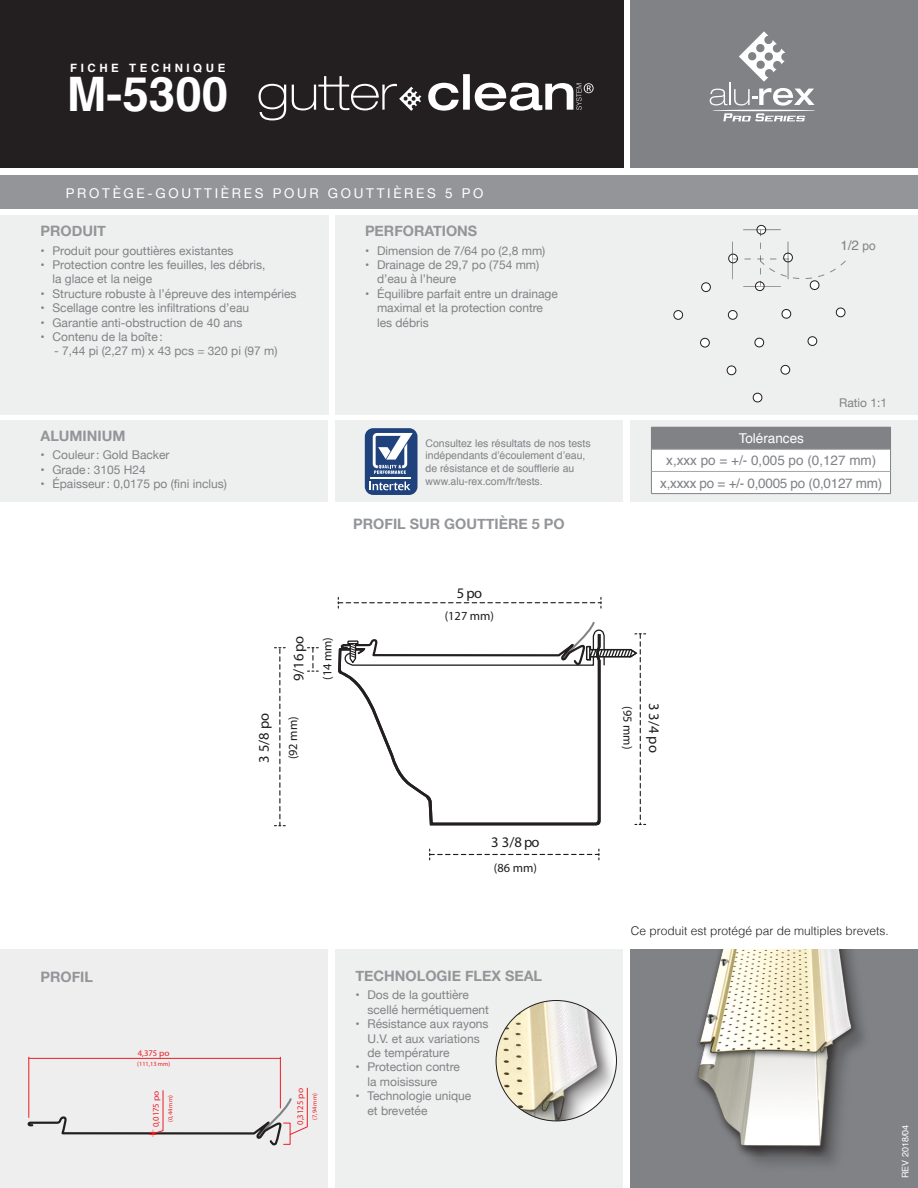
<style>
.page{position:relative;width:918px;height:1188px;background:#fff}
.page>*{position:absolute;margin:0;border:0;box-sizing:border-box;transform-origin:0 0}
.t1{font:700 47.55px "Helvetica";color:#fff}
.t2{font:14.7px "Myriad Pro";letter-spacing:-.03em;color:#1d1c1b}
.t3{font:700 14.4px "Helvetica Neue";color:#939598}
.t4{font:13.5px/22.2px "Helvetica";letter-spacing:-.02em;color:#808285;text-align:center}
.t5{font:13.5px "Helvetica Neue";letter-spacing:.2em;color:#fff}
.t6{font:13.5px "Helvetica";color:#fff}
.t7{font:12.3px "Myriad Pro";color:#1d1c1b}
.t8{font:12px/14.4px "Helvetica Neue";color:#808285}
.t9{font:300 12px "Helvetica";color:#231f20}
.t10{font:700 11.55px "Helvetica";letter-spacing:.31em;color:#fff}
.t11{font:10.5px/12.6px "Helvetica";color:#808285}
.t12{font:9px "Helvetica";color:#fff}
.t13{font:8.7px "Myriad Pro";color:#ed1d24}
.t14{font:6.3px "Myriad Pro";color:#ed1d24}
.s1{font-size:12px}
</style>
<div class="page">
<div style="left:335px;top:215px;width:583px;height:200px;background:#eeefef"></div>
<div style="left:630px;top:949px;width:288px;height:239px;background:#808285"></div>
<div style="left:698px;top:949px;width:175px;height:225px;background:#231f20;opacity:.3"></div>
<img style="left:696px;top:949px;width:177px;height:208px">
<div style="left:0;top:215px;width:329px;height:200px;background:#eeefef"></div>
<div style="left:0;top:420px;width:328px;height:82px;background:#eeefef"></div>
<div style="left:0;top:949px;width:328px;height:239px;background:#eeeeef"></div>
<div style="left:335px;top:420px;width:288px;height:82px;background:#eeefef"></div>
<div style="left:630px;top:420px;width:288px;height:82px;background:#eeefef"></div>
<div style="left:0;top:175px;width:918px;height:33px;background:#939598"></div>
<div style="left:0;top:0;width:623px;height:168px;background:#231f20"></div>
<div style="left:630px;top:0;width:288px;height:168px;background:#808285"></div>
<svg style="left:739px;top:31px;width:46px;height:51px"></svg>
<svg style="left:710px;top:89px;width:18px;height:16px"></svg>
<hr style="left:729px;top:83px;width:2px;height:22px;background:#fff">
<svg style="left:734px;top:88px;width:81px;height:18px"></svg>
<svg style="left:723px;top:113px;width:82px;height:8px"></svg>
<hr style="left:712px;top:110px;width:104px;height:1px;background:#fff;border-radius:50%">
<svg style="left:651px;top:427px;width:240px;height:66px;background:#d1d1d2"></svg>
<hr style="left:651px;top:493px;width:240px;height:1px;background:#808285">
<div style="left:365px;top:428px;width:53px;height:67px;background:#1f427d;border-radius:8px"></div>
<svg style="left:370px;top:481px;width:41px;height:9px"></svg>
<hr style="left:370px;top:477px;width:41px;height:1px;background:#fff">
<svg style="left:373px;top:433px;width:40px;height:41px"></svg>
<svg style="left:259px;top:74px;width:334px;height:46px"></svg>
<div style="left:335px;top:949px;width:288px;height:239px;background:#eeefef"></div>
<div style="left:496px;top:1001px;width:120px;height:120px;background:#231f20;opacity:.3"></div>
<img style="left:496px;top:1001px;width:120px;height:120px;border-radius:60px">
<svg style="left:338px;top:597px;width:264px;height:11px"></svg>
<svg style="left:275px;top:647px;width:10px;height:179px"></svg>
<svg style="left:308px;top:647px;width:10px;height:25px"></svg>
<svg style="left:429px;top:849px;width:170px;height:11px"></svg>
<svg style="left:340px;top:621px;width:306px;height:204px"></svg>
<hr style="left:280px;top:1057px;width:1px;height:51px;background:#ed1d24">
<hr style="left:28px;top:1057px;width:1px;height:61px;background:#ed1d24">
<hr style="left:29px;top:1058px;width:251px;height:1px;background:#ed1d24">
<svg style="left:27px;top:1087px;width:281px;height:59px"></svg>
<div style="left:674px;top:311px;width:9px;height:8px;background:#fff;border-radius:50%"></div>
<div style="left:674px;top:310px;width:9px;height:10px;border:1px solid #231f20;border-radius:50%"></div>
<div style="left:701px;top:283px;width:10px;height:9px;background:#fff;border-radius:50%"></div>
<div style="left:701px;top:282px;width:10px;height:10px;border:1px solid #231f20;border-radius:50%"></div>
<div style="left:728px;top:254px;width:10px;height:9px;background:#fff;border-radius:50%"></div>
<div style="left:728px;top:254px;width:10px;height:9px;border:1px solid #231f20;border-radius:50%"></div>
<div style="left:757px;top:225px;width:9px;height:9px;background:#fff;border-radius:50%"></div>
<div style="left:756px;top:225px;width:10px;height:10px;border:1px solid #231f20;border-radius:50%"></div>
<div style="left:701px;top:338px;width:8px;height:9px;background:#fff;border-radius:50%"></div>
<div style="left:700px;top:338px;width:10px;height:9px;border:1px solid #231f20;border-radius:50%"></div>
<div style="left:728px;top:310px;width:9px;height:10px;background:#fff;border-radius:50%"></div>
<div style="left:728px;top:310px;width:10px;height:10px;border:1px solid #231f20;border-radius:50%"></div>
<div style="left:755px;top:282px;width:9px;height:9px;background:#fff;border-radius:50%"></div>
<div style="left:755px;top:281px;width:10px;height:10px;border:1px solid #231f20;border-radius:50%"></div>
<div style="left:727px;top:366px;width:9px;height:9px;background:#fff;border-radius:50%"></div>
<div style="left:727px;top:366px;width:9px;height:9px;border:1px solid #231f20;border-radius:50%"></div>
<div style="left:755px;top:338px;width:9px;height:9px;background:#fff;border-radius:50%"></div>
<div style="left:754px;top:338px;width:10px;height:9px;border:1px solid #231f20;border-radius:50%"></div>
<div style="left:782px;top:309px;width:9px;height:9px;background:#fff;border-radius:50%"></div>
<div style="left:781px;top:309px;width:10px;height:10px;border:1px solid #231f20;border-radius:50%"></div>
<div style="left:810px;top:281px;width:9px;height:9px;background:#fff;border-radius:50%"></div>
<div style="left:810px;top:280px;width:10px;height:10px;border:1px solid #231f20;border-radius:50%"></div>
<div style="left:753px;top:393px;width:9px;height:9px;background:#fff;border-radius:50%"></div>
<div style="left:753px;top:393px;width:9px;height:9px;border:1px solid #231f20;border-radius:50%"></div>
<div style="left:781px;top:365px;width:9px;height:9px;background:#fff;border-radius:50%"></div>
<div style="left:780px;top:365px;width:10px;height:10px;border:1px solid #231f20;border-radius:50%"></div>
<div style="left:808px;top:336px;width:9px;height:10px;background:#fff;border-radius:50%"></div>
<div style="left:808px;top:336px;width:9px;height:10px;border:1px solid #231f20;border-radius:50%"></div>
<div style="left:836px;top:308px;width:9px;height:9px;background:#fff;border-radius:50%"></div>
<div style="left:836px;top:307px;width:10px;height:10px;border:1px solid #231f20;border-radius:50%"></div>
<hr style="left:743px;top:229px;width:38px;height:1px;background:#231f20">
<hr style="left:743px;top:286px;width:38px;height:1px;background:#231f20">
<hr style="left:732px;top:242px;width:1px;height:37px;background:#231f20">
<svg style="left:733px;top:230px;width:113px;height:56px"></svg>
<p class="t10" style="left:70px;top:59px;width:157px">FICHE TECHNIQUE</p>
<h1 class="t1" style="left:67px;top:56px;width:163px">M-5300</h1>
<p class="t5" style="left:66px;top:184px;width:419px">PROTÈGE-GOUTTIÈRES POUR GOUTTIÈRES 5 PO</p>
<p class="t3" style="left:40px;top:220px;width:67px">PRODUIT</p>
<p class="t8" style="left:40px;top:244px;width:195px">• Produit pour gouttières existantes</p>
<p class="t8" style="left:52px;top:258px;width:215px;text-indent:-12px">• Protection contre les feuilles, les débris, la glace et la neige</p>
<p class="t8" style="left:40px;top:287px;width:258px">• Structure robuste à l’épreuve des intempéries</p>
<p class="t8" style="left:40px;top:301px;width:210px">• Scellage contre les infiltrations d’eau</p>
<p class="t8" style="left:40px;top:316px;width:204px">• Garantie anti-obstruction de 40 ans</p>
<p class="t8" style="left:40px;top:330px;width:124px">• Contenu de la boîte:</p>
<p class="t8" style="left:54px;top:345px;width:225px">- 7,44 pi (2,27 m) x 43 pcs = 320 pi (97 m)</p>
<p class="t3" style="left:365px;top:220px;width:114px">PERFORATIONS</p>
<p class="t8" style="left:365px;top:244px;width:182px">• Dimension de 7/64 po (2,8 mm)</p>
<p class="t8" style="left:377px;top:258px;width:164px;text-indent:-12px">• Drainage de 29,7 po (754 mm) d’eau à l’heure</p>
<p class="t8" style="left:377px;top:287px;width:182px;text-indent:-12px">• Équilibre parfait entre un drainage maximal et la protection contre les débris</p>
<p class="t3" style="left:40px;top:424px;width:87px">ALUMINIUM</p>
<p class="t8" style="left:40px;top:449px;width:131px">• Couleur: Gold Backer</p>
<p class="t8" style="left:40px;top:463px;width:107px">• Grade: 3105 H24</p>
<p class="t8" style="left:40px;top:478px;width:188px">• Épaisseur: 0,0175 po (fini inclus)</p>
<p class="t11" style="left:426px;top:437px;width:167px">Consultez les résultats de nos tests indépendants d’écoulement d’eau, de résistance et de soufflerie au www.alu-rex.com/fr/tests.</p>
<p class="t3" style="left:353px;top:513px;width:213px">PROFIL SUR GOUTTIÈRE 5 PO</p>
<p class="t2" style="left:289px;top:681px;width:47px;rotate:-90deg">9/16 po</p>
<p class="t7" style="left:320px;top:680px;width:44px;rotate:-90deg">(14 mm)</p>
<p class="t2" style="left:255px;top:763px;width:52px;rotate:-90deg">3 5/8 po</p>
<p class="t7" style="left:285px;top:759px;width:44px;rotate:-90deg">(92 mm)</p>
<p class="t2" style="left:457px;top:584px;width:27px">5 po</p>
<p class="t7" style="left:445px;top:608px;width:51px">(127 mm)</p>
<p class="t2" style="left:491px;top:833px;width:50px">3 3/8 po</p>
<p class="t7" style="left:494px;top:861px;width:44px">(86 mm)</p>
<p class="t3" style="left:40px;top:965px;width:54px">PROFIL</p>
<p class="t13" style="left:138px;top:1048px;width:33px">4,375 po</p>
<p class="t14" style="left:137px;top:1060px;width:35px">(111,13 mm)</p>
<p class="t13" style="left:295px;top:1125px;width:38px;rotate:-90deg">0,3125 po</p>
<p class="t13" style="left:151px;top:1127px;width:38px;rotate:-90deg">0,0175 po</p>
<p class="t14" style="left:311px;top:1120px;width:28px;rotate:-90deg">(7,94 mm)</p>
<p class="t14" style="left:166px;top:1122px;width:28px;rotate:-90deg">(0,44 mm)</p>
<p class="t3" style="left:356px;top:964px;width:188px">TECHNOLOGIE FLEX SEAL</p>
<p class="t8" style="left:368px;top:989px;width:123px;text-indent:-12px">• Dos de la gouttière scellé hermétiquement</p>
<p class="t8" style="left:368px;top:1017px;width:123px;text-indent:-12px">• Résistance aux rayons<br>U.V. et aux variations de température</p>
<p class="t8" style="left:368px;top:1061px;width:94px;text-indent:-12px">• Protection contre la moisissure</p>
<p class="t8" style="left:368px;top:1089px;width:105px;text-indent:-12px">• Technologie unique et brevetée</p>
<p class="t4" style="left:840px;top:235px;width:37px">1/2 <span class="s1">po</span></p>
<p class="t8" style="left:839px;top:396px;width:50px">Ratio 1:1</p>
<p class="t6" style="left:739px;top:428px;width:67px">Tolérances</p>
<p class="t4" style="left:660px;top:450px;width:224px">x,xxx po = +/- 0,005 po (0,127 mm) x,xxxx po = +/- 0,0005 po (0,0127 mm)</p>
<p class="t7" style="left:635px;top:706px;width:44px;rotate:90deg">(95 mm)</p>
<p class="t2" style="left:663px;top:703px;width:52px;rotate:90deg">3 3/4 po</p>
<p class="t9" style="left:631px;top:921px;width:260px">Ce produit est protégé par de multiples brevets.</p>
<p class="t12" style="left:898px;top:1178px;width:55px;rotate:-90deg">REV 2018/04</p>
</div>
